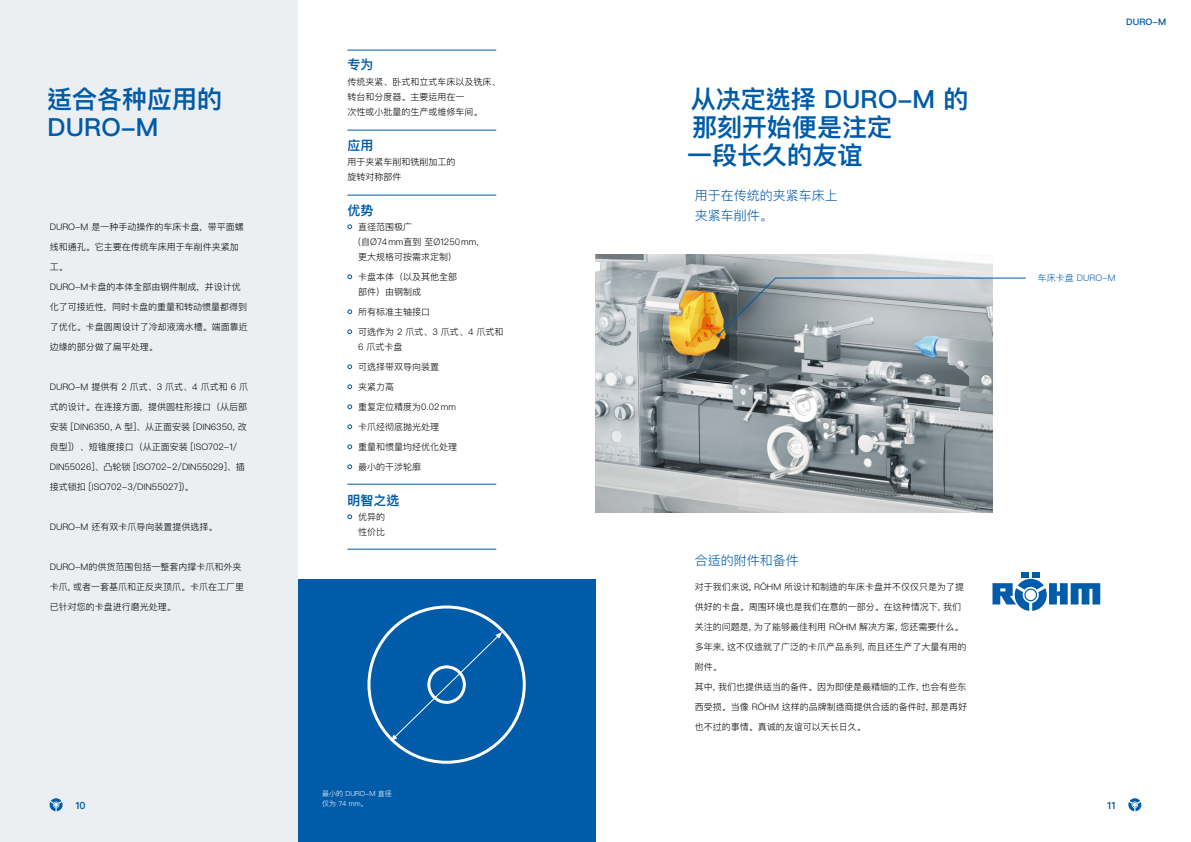
<style>
.page{position:relative;width:1191px;height:842px;background:#fff}
.page>*{position:absolute;margin:0;border:0;box-sizing:border-box;transform-origin:0 0}
.t1{font:600 25px/28px "Ping Fang HK";color:#005ba8}
.t2{font:300 13px/20px "Ping Fang HK";color:#005ba8}
.t3{font:600 13px "Ping Fang HK";color:#005ba8}
.t4{font:600 10px "Ping Fang HK";color:#005ba8}
.t5{font:300 9px/15px "Ping Fang HK";color:#000}
.t6{font:300 9px "Ping Fang HK";color:#005ba8}
.t7{font:600 9px "Ping Fang HK";color:#005ba8}
.t8{font:300 7px/10px "Ping Fang HK";color:#fff}
</style>
<div class="page">
<svg style="left:1128px;top:798px;width:13px;height:13px"></svg>
<div style="left:298px;top:580px;width:297px;height:262px;background:#005ba8"></div>
<div style="left:0;top:0;width:298px;height:842px;background:#ebeff1"></div>
<svg style="left:50px;top:798px;width:13px;height:13px"></svg>
<svg style="left:347px;top:224px;width:5px;height:5px"></svg>
<svg style="left:347px;top:274px;width:5px;height:5px"></svg>
<svg style="left:347px;top:309px;width:5px;height:5px"></svg>
<svg style="left:347px;top:329px;width:5px;height:5px"></svg>
<svg style="left:347px;top:364px;width:5px;height:5px"></svg>
<svg style="left:347px;top:384px;width:5px;height:5px"></svg>
<svg style="left:347px;top:404px;width:5px;height:5px"></svg>
<svg style="left:347px;top:424px;width:5px;height:5px"></svg>
<svg style="left:347px;top:444px;width:5px;height:5px"></svg>
<svg style="left:347px;top:464px;width:5px;height:5px"></svg>
<svg style="left:347px;top:514px;width:5px;height:5px"></svg>
<hr style="left:347px;top:549px;width:149px;height:1px;background:#005ba8">
<hr style="left:347px;top:50px;width:149px;height:1px;background:#005ba8">
<hr style="left:347px;top:130px;width:149px;height:1px;background:#005ba8">
<hr style="left:347px;top:195px;width:149px;height:1px;background:#005ba8">
<hr style="left:347px;top:484px;width:149px;height:1px;background:#005ba8">
<div style="left:367px;top:605px;width:159px;height:159px;border:3px solid #fff;border-radius:50%"></div>
<img style="left:595px;top:254px;width:397px;height:258px">
<svg style="left:716px;top:277px;width:310px;height:60px;background:#aeb5b8"></svg>
<svg style="left:390px;top:632px;width:112px;height:109px"></svg>
<svg style="left:992px;top:572px;width:108px;height:39px"></svg>
<h1 class="t1" style="left:47px;top:85px;width:177px">适合各种应用的<br>DURO-M</h1>
<p class="t5" style="left:50px;top:219px;width:196px">DURO-M 是一种手动操作的车床卡盘, 带平面螺</p>
<p class="t5" style="left:50px;top:239px;width:191px">线和通孔。它主要在传统车床用于车削件夹紧加</p>
<p class="t5" style="left:50px;top:259px;width:19px">工。</p>
<p class="t5" style="left:50px;top:279px;width:193px">DURO-M卡盘的本体全部由钢件制成, 并设计优</p>
<p class="t5" style="left:50px;top:299px;width:199px">化了可接近性, 同时卡盘的重量和转动惯量都得到</p>
<p class="t5" style="left:50px;top:319px;width:200px">了优化。卡盘圆周设计了冷却液滴水槽。端面靠近</p>
<p class="t5" style="left:50px;top:339px;width:110px">边缘的部分做了扁平处理。</p>
<p class="t5" style="left:50px;top:379px;width:200px">DURO-M 提供有 2 爪式、3 爪式、4 爪式和 6 爪</p>
<p class="t5" style="left:50px;top:399px;width:199px">式的设计。在连接方面, 提供圆柱形接口（从后部</p>
<p class="t5" style="left:50px;top:419px;width:199px">安装 [DIN6350, A 型]、从正面安装 [DIN6350, 改</p>
<p class="t5" style="left:50px;top:439px;width:189px">良型]）、短锥度接口（从正面安装 [ISO702-1/</p>
<p class="t5" style="left:50px;top:459px;width:196px">DIN55026]、凸轮锁 [ISO702-2/DIN55029]、插</p>
<p class="t5" style="left:50px;top:479px;width:145px">接式锁扣 [ISO702-3/DIN55027])。</p>
<p class="t5" style="left:50px;top:519px;width:169px">DURO-M 还有双卡爪导向装置提供选择。</p>
<p class="t5" style="left:50px;top:559px;width:193px">DURO-M的供货范围包括一整套内撑卡爪和外夹</p>
<p class="t5" style="left:50px;top:579px;width:196px">卡爪, 或者一套基爪和正反夹顶爪。卡爪在工厂里</p>
<p class="t5" style="left:50px;top:599px;width:128px">已针对您的卡盘进行磨光处理。</p>
<h2 class="t3" style="left:347px;top:56px;width:27px">专为</h2>
<p class="t5" style="left:347px;top:74px;width:154px">传统夹紧、卧式和立式车床以及铣床、转台和分度器。主要运用在一<br>次性或小批量的生产或维修车间。</p>
<h2 class="t3" style="left:347px;top:137px;width:27px">应用</h2>
<p class="t5" style="left:347px;top:154px;width:109px">用于夹紧车削和铣削加工的旋转对称部件</p>
<h2 class="t3" style="left:347px;top:202px;width:27px">优势</h2>
<p class="t5" style="left:358px;top:219px;width:122px">直径范围极广<br>(自Ø74mm直到 至Ø1250mm,更大规格可按需求定制)</p>
<p class="t5" style="left:358px;top:269px;width:100px">卡盘本体（以及其他全部部件）由钢制成</p>
<p class="t5" style="left:358px;top:304px;width:73px">所有标准主轴接口</p>
<p class="t5" style="left:358px;top:324px;width:147px">可选作为 2 爪式、3 爪式、4 爪式和<br>6 爪式卡盘</p>
<p class="t5" style="left:358px;top:359px;width:82px">可选择带双导向装置</p>
<p class="t5" style="left:358px;top:379px;width:37px">夹紧力高</p>
<p class="t5" style="left:358px;top:399px;width:99px">重复定位精度为0.02mm</p>
<p class="t5" style="left:358px;top:419px;width:82px">卡爪经彻底抛光处理</p>
<p class="t5" style="left:358px;top:439px;width:100px">重量和惯量均经优化处理</p>
<p class="t5" style="left:358px;top:459px;width:64px">最小的干涉轮廓</p>
<h2 class="t3" style="left:347px;top:492px;width:53px">明智之选</h2>
<p class="t5" style="left:358px;top:509px;width:28px">优异的性价比</p>
<h1 class="t1" style="left:687px;top:85px;width:283px">从决定选择 DURO-M 的那刻开始便是注定<br>一段长久的友谊</h1>
<h2 class="t2" style="left:694px;top:185px;width:144px">用于在传统的夹紧车床上夹紧车削件。</h2>
<p class="t7" style="left:1126px;top:16px;width:41px">DURO-M</p>
<p class="t6" style="left:1037px;top:272px;width:79px">车床卡盘 DURO-M</p>
<h2 class="t2" style="left:694px;top:550px;width:105px">合适的附件和备件</h2>
<p class="t5" style="left:694px;top:579px;width:271px">对于我们来说, RÖHM 所设计和制造的车床卡盘并不仅仅只是为了提</p>
<p class="t5" style="left:694px;top:599px;width:268px">供好的卡盘。周围环境也是我们在意的一部分。在这种情况下, 我们</p>
<p class="t5" style="left:694px;top:619px;width:270px">关注的问题是, 为了能够最佳利用 RÖHM 解决方案, 您还需要什么。</p>
<p class="t5" style="left:694px;top:639px;width:273px">多年来, 这不仅造就了广泛的卡爪产品系列, 而且还生产了大量有用的</p>
<p class="t5" style="left:694px;top:659px;width:28px">附件。</p>
<p class="t5" style="left:694px;top:679px;width:273px">其中, 我们也提供适当的备件。因为即使是最精细的工作, 也会有些东</p>
<p class="t5" style="left:694px;top:699px;width:274px">西受损。当像 RÖHM 这样的品牌制造商提供合适的备件时, 那是再好</p>
<p class="t5" style="left:694px;top:719px;width:172px">也不过的事情。真诚的友谊可以天长日久。</p>
<p class="t8" style="left:322px;top:788px;width:71px">最小的 DURO-M 直径仅为 74 mm。</p>
<p class="t4" style="left:75px;top:799px;width:12px">10</p>
<p class="t4" style="left:1107px;top:799px;width:10px">11</p>
</div>
